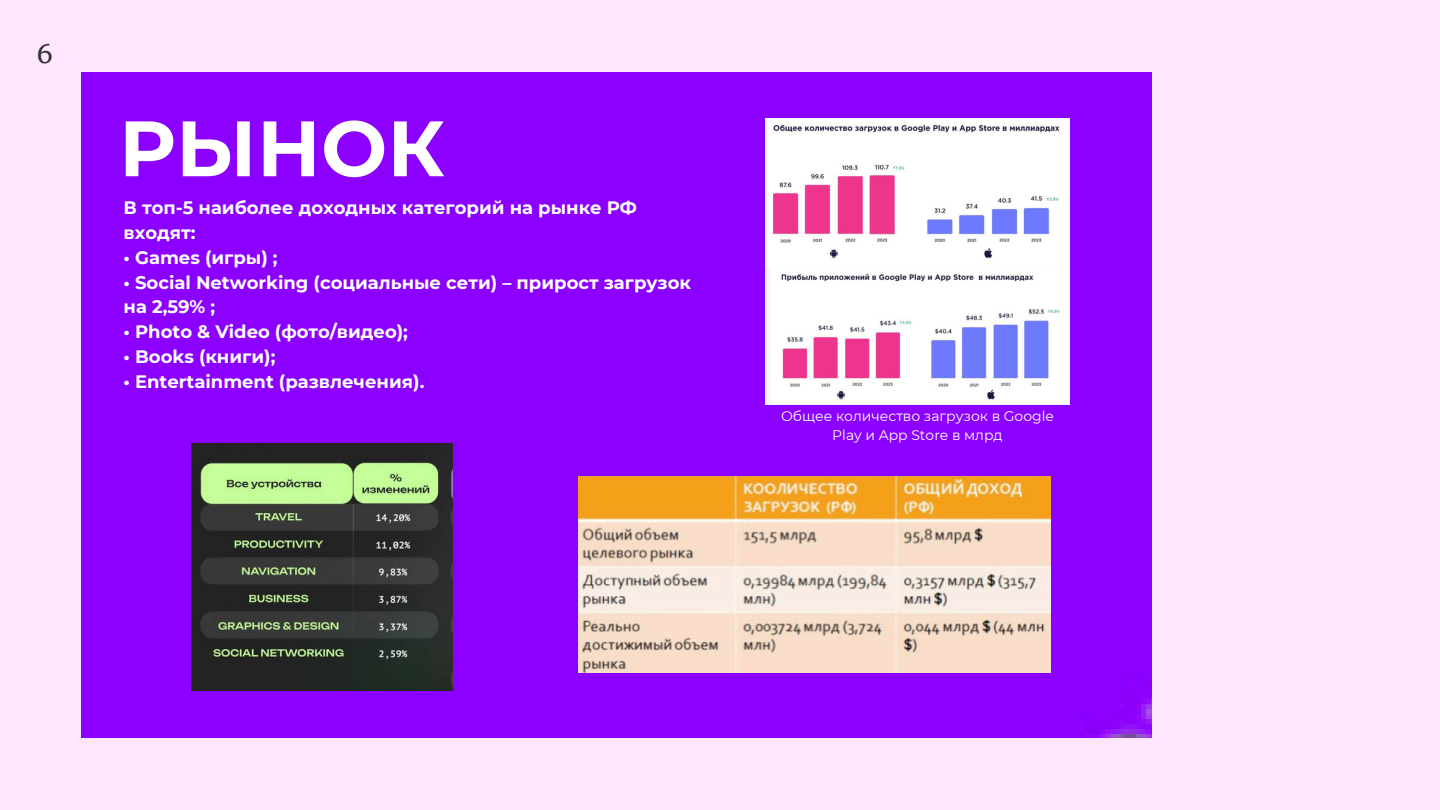
<style>
.page{position:relative;width:1440px;height:810px;background:#fee6fe}
.page>*{position:absolute;margin:0;border:0;box-sizing:border-box;transform-origin:0 0}
.t1{font:700 78.4px "Montserrat";letter-spacing:.005em;color:#fff}
.t2{font:28px "Veleka";color:#323232}
.t3{font:700 18px/24.8px "Montserrat";color:#fff}
.t4{font:14px/19.2px "Montserrat";color:#fff;text-align:center}
</style>
<div class="page">
<div style="left:81px;top:73px;width:1071px;height:664px;background:#8c00ff"></div>
<img style="left:765px;top:118px;width:305px;height:287px">
<img style="left:192px;top:444px;width:261px;height:246px">
<img style="left:578px;top:476px;width:473px;height:197px">
<p class="t2" style="left:37px;top:36px;width:17px">6</p>
<h2 class="t1" style="left:119px;top:100px;width:328px">РЫНОК</h2>
<p class="t3" style="left:124px;top:196px;width:515px">В топ-5 наиболее доходных категорий на рынке РФ входят:</p>
<p class="t3" style="left:124px;top:245px;width:156px">• Games (игры) ;</p>
<p class="t3" style="left:124px;top:270px;width:569px">• Social Networking (социальные сети) – прирост загрузок на 2,59% ;</p>
<p class="t3" style="left:124px;top:319px;width:286px">• Photo &amp; Video (фото/видео);</p>
<p class="t3" style="left:124px;top:344px;width:153px">• Books (книги);</p>
<p class="t3" style="left:124px;top:369px;width:302px">• Entertainment (развлечения).</p>
<p class="t4" style="left:781px;top:406px;width:274px">Общее количество загрузок в Google<br>Play и App Store в млрд</p>
</div>
